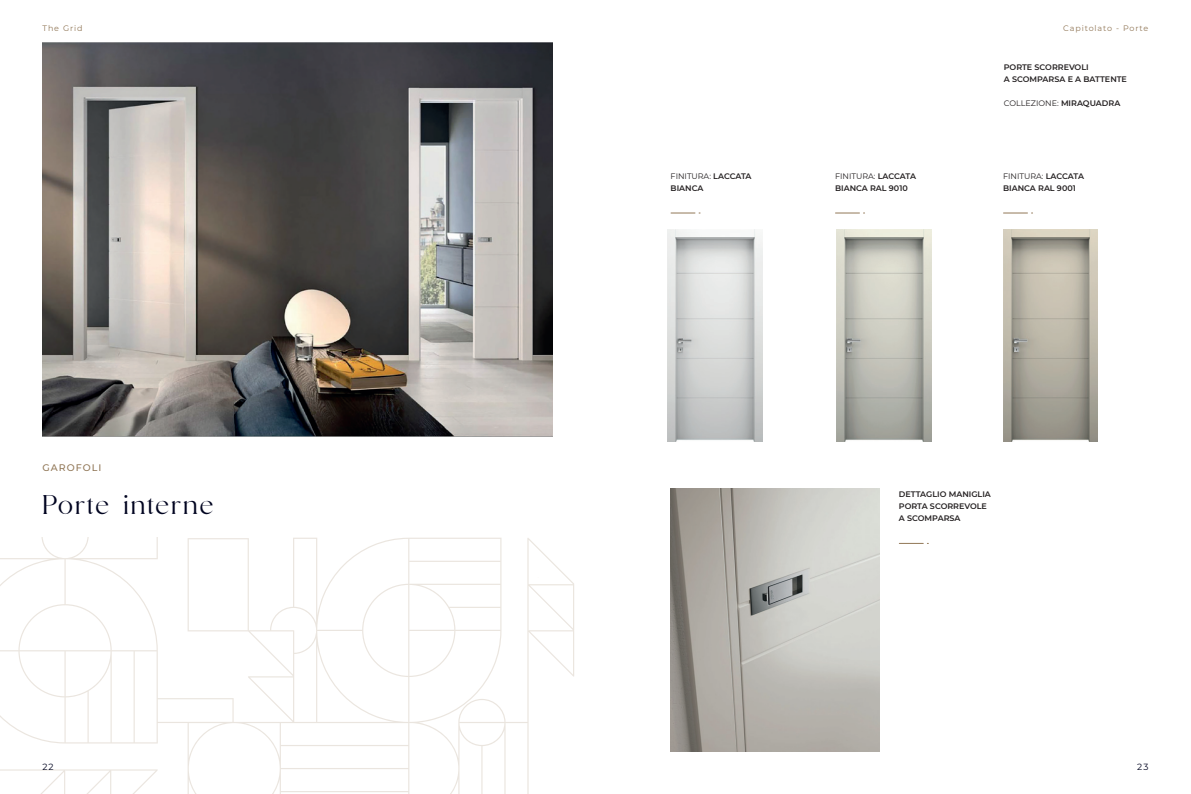
<style>
.page{position:relative;width:1191px;height:794px;background:#fff}
.page>*{position:absolute;margin:0;border:0;box-sizing:border-box;transform-origin:0 0}
.t1{font:30px "Vigosamine";letter-spacing:.07em;color:#000420}
.t2{font:500 9.5px "Montserrat";letter-spacing:.11em;color:#917757}
.t3{font:9px "Montserrat";color:#000420}
.t4{font:600 8px/12px "Montserrat";color:#231f20}
.t5{font:8px "Montserrat";letter-spacing:.11em;color:#917757}
.t6{font:8px "Montserrat";color:#231f20}
.s1{font-weight:600}
.s2{font-weight:400}
</style>
<div class="page">
<svg style="left:0;top:537px;width:574px;height:257px"></svg>
<img style="left:668px;top:230px;width:94px;height:211px">
<img style="left:836px;top:230px;width:95px;height:211px">
<img style="left:1003px;top:230px;width:94px;height:211px">
<img style="left:43px;top:43px;width:510px;height:394px">
<img style="left:670px;top:488px;width:209px;height:263px">
<svg style="left:899px;top:543px;width:29px;height:1px"></svg>
<svg style="left:1003px;top:213px;width:29px;height:1px"></svg>
<svg style="left:835px;top:213px;width:29px;height:1px"></svg>
<svg style="left:671px;top:213px;width:29px;height:1px"></svg>
<p class="t5" style="left:43px;top:23px;width:42px">The Grid</p>
<p class="t2" style="left:43px;top:461px;width:61px">GAROFOLI</p>
<h1 class="t1" style="left:43px;top:490px;width:172px">Porte interne</h1>
<p class="t5" style="left:1063px;top:23px;width:87px">Capitolato - Porte</p>
<p class="t4" style="left:1003px;top:61px;width:125px">PORTE SCORREVOLI<br>A SCOMPARSA E A BATTENTE</p>
<p class="t6" style="left:1003px;top:98px;width:118px">COLLEZIONE: <span class="s1">MIRAQUADRA</span></p>
<p class="t4" style="left:670px;top:170px;width:82px"><span class="s2">FINITURA:</span> LACCATA<br>BIANCA</p>
<p class="t4" style="left:835px;top:170px;width:82px"><span class="s2">FINITURA:</span> LACCATA<br>BIANCA RAL 9010</p>
<p class="t4" style="left:1003px;top:170px;width:82px"><span class="s2">FINITURA:</span> LACCATA<br>BIANCA RAL 9001</p>
<p class="t4" style="left:899px;top:488px;width:93px">DETTAGLIO MANIGLIA<br>PORTA SCORREVOLE<br>A SCOMPARSA</p>
<p class="t3" style="left:43px;top:760px;width:13px">22</p>
<p class="t3" style="left:1137px;top:760px;width:13px">23</p>
</div>
